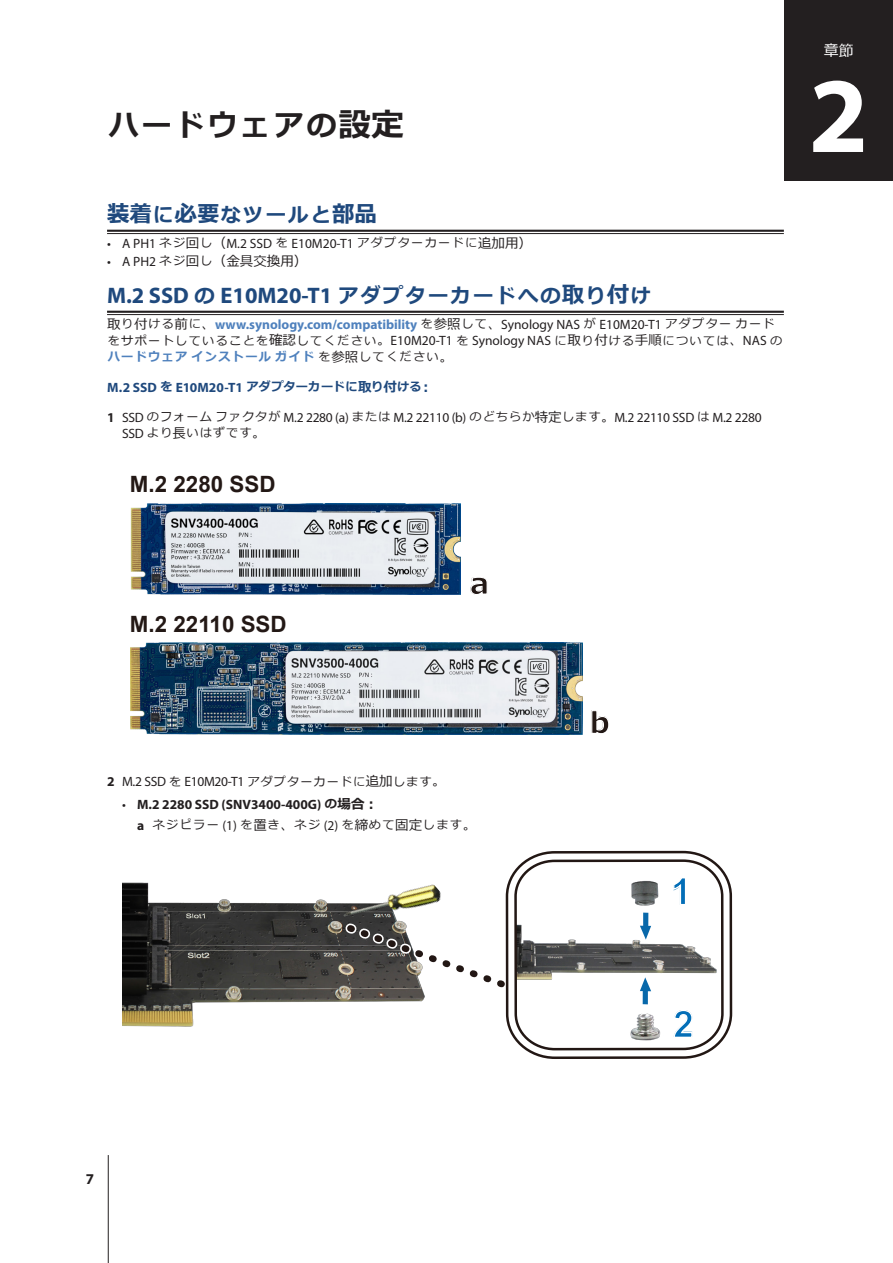
<style>
.page{position:relative;width:893px;height:1263px;background:#fff}
.page>*{position:absolute;margin:0;border:0;box-sizing:border-box;transform-origin:0 0}
.ChapterNum{font:700 108px "Myriad Pro";color:#fff}
.t1{font:700 37.35px "Arial";color:#036eb7}
.t2{font:700 30px "Verdana";color:#231815}
.H1-ChapterTitle{font:700 29.85px "Meiryo";letter-spacing:.11em;color:#231f20}
.H2-underline{font:700 22.5px "Myriad Pro";color:#1f497d}
.t3{font:700 22.5px "Arial";color:#231815}
.H2-underline-2{font:700 22.5px "Meiryo";color:#1f497d}
.Chapter-center{font:15px "Meiryo";color:#fff}
.t4{font:700 15px "Myriad Pro";color:#231f20}
.t5{font:13.5px "Myriad Pro";letter-spacing:-.02em;color:#231f20}
.Body-sidebar{font:700 13.5px "Myriad Pro";color:#4f81bd}
.t6{font:13.5px "Myriad Pro";color:#231f20}
.DisplaySentence{font:700 13.5px "Myriad Pro";color:#1f497d}
.t7{font:700 13.5px "Myriad Pro";color:#231f20}
.t8{font:13.5px "Meiryo";color:#231f20}
.Body-sidebar-2{font:12.15px/16.5px "Meiryo";letter-spacing:.11em;color:#231f20}
.s1{font-size:33px}
.s2{font-size:20.25px}
.s3{font-family:"Meiryo";font-size:12.15px}
.s4{font-family:"Meiryo"}
.s5{font-family:"Myriad Pro"}
.s6{font-size:12.15px}
.s7{font-family:"Meiryo";font-size:20.25px}
.s8{font-family:"Meiryo";font-weight:400;color:#231f20}
.s9{font-family:"Meiryo";font-weight:400;font-size:12.15px;color:#231f20}
.s10{font-weight:400;color:#231f20}
.s11{font-size:13.5px}
.s12{font-family:"Myriad Pro";font-size:13.5px}
.s13{font-weight:700;color:#4f81bd}
.s14{font-weight:700}
.s15{font-weight:400}
.s16{font-family:"Myriad Pro";font-weight:700;font-size:13.5px}
</style>
<div class="page">
<hr style="left:108px;top:1155px;width:1px;height:108px;background:#231f20">
<hr style="left:107px;top:230px;width:677px;height:2px;background:#231f20">
<hr style="left:107px;top:233px;width:677px;height:1px;background:#231f20">
<hr style="left:107px;top:311px;width:677px;height:2px;background:#231f20">
<hr style="left:107px;top:314px;width:677px;height:1px;background:#231f20">
<img style="left:130px;top:503px;width:330px;height:92px">
<img style="left:130px;top:643px;width:452px;height:91px">
<img style="left:122px;top:882px;width:301px;height:145px">
<svg style="left:338px;top:916px;width:162px;height:84px"></svg>
<img style="left:343px;top:882px;width:101px;height:72px">
<svg style="left:505px;top:850px;width:228px;height:209px"></svg>
<img style="left:595px;top:851px;width:98px;height:73px">
<img style="left:601px;top:988px;width:132px;height:71px">
<svg style="left:672px;top:1009px;width:21px;height:30px"></svg>
<img style="left:247px;top:924px;width:24px;height:6px">
<img style="left:254px;top:965px;width:24px;height:7px">
<svg style="left:635px;top:909px;width:20px;height:39px"></svg>
<svg style="left:636px;top:969px;width:20px;height:39px"></svg>
<img style="left:595px;top:959px;width:16px;height:3px">
<img style="left:588px;top:949px;width:16px;height:3px">
<div style="left:784px;top:0;width:109px;height:180px;background:#231f20"></div>
<p class="H1-ChapterTitle" style="left:109px;top:104px;width:297px">ハードウェアの<span class="s1">設定</span></p>
<p class="H2-underline-2" style="left:107px;top:198px;width:271px">装着<span class="s2">に</span>必要<span class="s2">なツールと</span>部品</p>
<p class="t6" style="left:107px;top:235px;width:427px">• A PH1 <span class="s3">ネジ</span><span class="s4">回</span><span class="s3">し</span><span class="s4">（</span>M.2 SSD <span class="s3">を</span> E10M20-T1 <span class="s3">アダプターカードに</span><span class="s4">追加用）</span></p>
<p class="t8" style="left:107px;top:251px;width:202px"><span class="s5">• A PH2</span> <span class="s6">ネジ</span>回<span class="s6">し</span>（金具交換用）</p>
<p class="H2-underline" style="left:107px;top:281px;width:545px">M.2 SSD <span class="s7">の</span> E10M20-T1 <span class="s7">アダプターカードへの</span><span class="s4">取</span><span class="s7">り</span><span class="s4">付</span><span class="s7">け</span></p>
<p class="Body-sidebar" style="left:107px;top:315px;width:669px"><span class="s8">取</span><span class="s9">り</span><span class="s8">付</span><span class="s9">ける</span><span class="s8">前</span><span class="s9">に</span><span class="s8">、</span>www.synology.com/compatibility <span class="s9">を</span><span class="s8">参照</span><span class="s9">して</span><span class="s8">、</span><span class="s10">Synology NAS</span> <span class="s9">が</span> <span class="s10">E10M20-T1</span> <span class="s9">アダプターカード</span></p>
<p class="Body-sidebar-2" style="left:108px;top:332px;width:676px">をサポートしていることを<span class="s11">確認</span>してください<span class="s11">。</span><span class="s12">E10M20-T1</span> を <span class="s12">Synology NAS</span> に<span class="s11">取</span>り<span class="s11">付</span>ける<span class="s11">手順</span>については<span class="s11">、</span><span class="s12">NAS</span> の<span class="s13">ハードウェアインストールガイド</span>を<span class="s11">参照</span>してください<span class="s11">。</span></p>
<p class="DisplaySentence" style="left:107px;top:378px;width:327px">M.2 SSD <span class="s3">を</span> E10M20-T1 <span class="s3">アダプターカードに</span><span class="s4">取</span><span class="s3">り</span><span class="s4">付</span><span class="s3">ける</span><span class="s4">︓</span></p>
<p class="t5" style="left:107px;top:409px;width:656px"><span class="s14">1</span> SSD <span class="s3">のフォームファクタが</span> M.2 2280 (a) <span class="s3">または</span> M.2 22110 (b) <span class="s3">のどちらか</span><span class="s4">特定</span><span class="s3">します</span><span class="s4">。</span>M.2 22110 SSD <span class="s3">は</span> M.2 2280</p>
<p class="Body-sidebar-2" style="left:122px;top:425px;width:145px"><span class="s12">SSD</span> より<span class="s11">長</span>いはずです<span class="s11">。</span></p>
<p class="t3" style="left:130px;top:468px;width:147px">M.2 2280 SSD</p>
<p class="Chapter-center" style="left:824px;top:40px;width:31px">章節</p>
<p class="ChapterNum" style="left:809px;top:45px;width:61px">2</p>
<p class="t3" style="left:130px;top:608px;width:158px">M.2 22110 SSD</p>
<p class="t2" style="left:470px;top:562px;width:21px">a</p>
<p class="t5" style="left:107px;top:773px;width:340px"><span class="s14">2</span> M.2 SSD <span class="s3">を</span> E10M20-T1 <span class="s3">アダプターカードに</span><span class="s4">追加</span><span class="s3">します</span><span class="s4">。</span></p>
<p class="t7" style="left:122px;top:795px;width:257px"><span class="s15">•</span> M.2 2280 SSD (SNV3400-400G) <span class="s3">の</span><span class="s4">場合︓</span></p>
<p class="Body-sidebar-2" style="left:137px;top:817px;width:341px"><span class="s16">a</span> ネジピラー <span class="s12">(1)</span> を<span class="s11">置</span>き<span class="s11">、</span>ネジ <span class="s12">(2)</span> を<span class="s11">締</span>めて<span class="s11">固定</span>します<span class="s11">。</span></p>
<p class="t2" style="left:589px;top:701px;width:22px">b</p>
<p class="t1" style="left:671px;top:865px;width:22px">1</p>
<p class="t1" style="left:673px;top:998px;width:22px">2</p>
<p class="t4" style="left:86px;top:1169px;width:10px">7</p>
</div>
